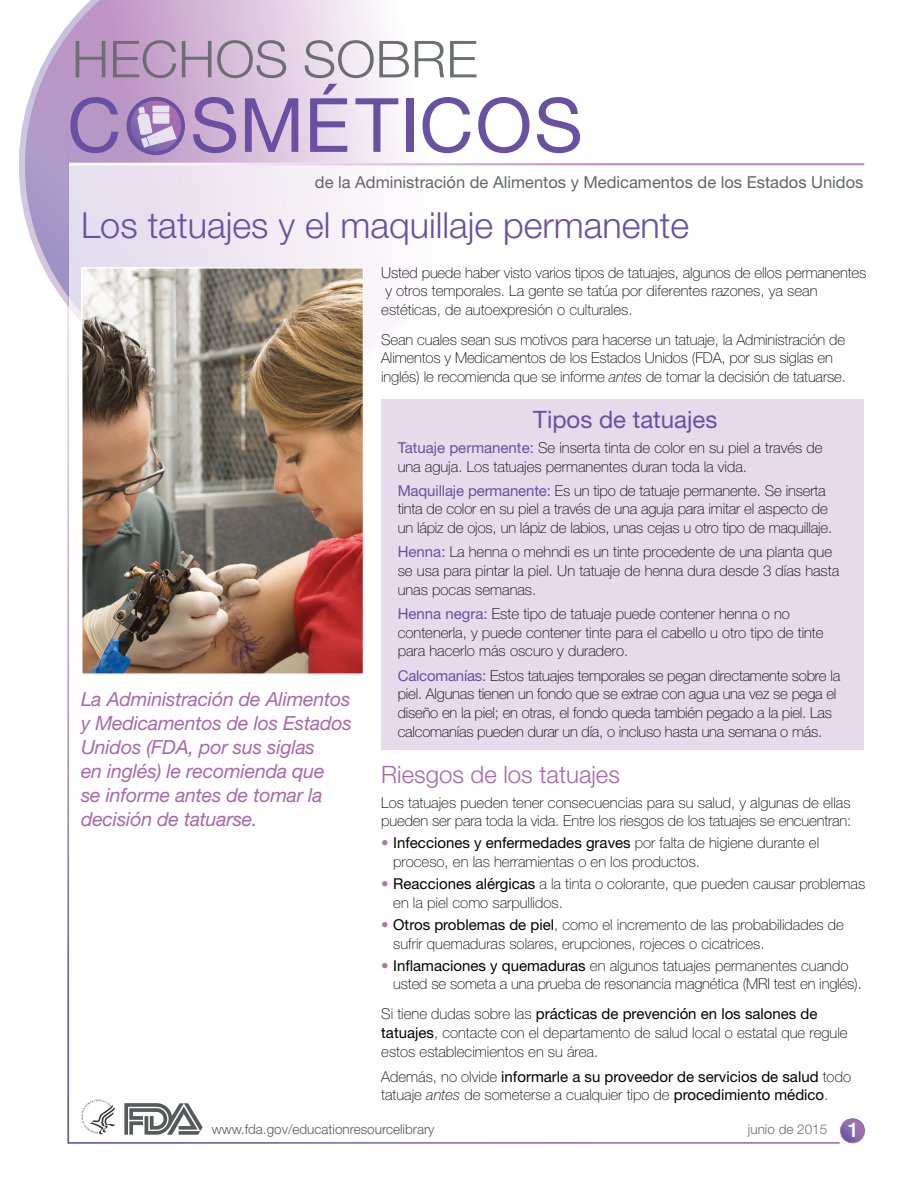
<style>
.page{position:relative;width:918px;height:1188px;background:#fff}
.page>*{position:absolute;margin:0;border:0;box-sizing:border-box;transform-origin:0 0}
.t1{font:75px "Helvetica Neue LT Std";letter-spacing:.025em;color:#6950a1}
.t2{font:300 51px "Helvetica Neue LT Std";color:#6d6e71;scale:1.04 1}
.t3{font:300 36px "Helvetica Neue LT Std";color:#6950a1}
.t4{font:300 24px "Helvetica Neue LT Std";color:#a967ab}
.Paragraph1{font:24px "Helvetica Neue LT Std";color:#6950a1}
.Paragraph2{font:italic 19.5px/24px "Helvetica Neue LT Std";letter-spacing:-.01em;color:#a967ab}
.Paragraph1-2{font:16.5px "Helvetica Neue LT Std";color:#636466}
.Paragraph1-3{font:100 15px/18.8px "Helvetica Neue LT Std";color:#000}
.Paragraph1-4{font:15px/18.8px "Helvetica Neue LT Std";color:#000}
.t5{font:300 13.5px "Helvetica Neue LT Std";color:#58595b}
.t6{font:300 13.5px "Helvetica Neue LT Std";color:#6d6e71}
.s1{font-style:italic}
.s2{font-weight:400;color:#6950a1}
.s3{font-weight:400;color:#b074b1}
.s4{font-weight:400}
.s5{font-weight:100}
.s6{font-weight:100;font-style:italic}
.s7{font-weight:500;font-size:20.25px;color:#fff}
</style>
<div class="page">
<svg style="left:124px;top:1103px;width:79px;height:32px"></svg>
<svg style="left:81px;top:1099px;width:34px;height:35px"></svg>
<svg style="left:840px;top:1118px;width:25px;height:26px"></svg>
<svg style="left:19px;top:0;width:383px;height:305px"></svg>
<div style="left:69px;top:164px;width:517px;height:286px;background:linear-gradient(to right,#e5dcec,#fff)"></div>
<hr style="left:67px;top:109px;width:2px;height:1035px;background:#fff">
<hr style="left:71px;top:163px;width:793px;height:2px;background:#bd8ec0">
<hr style="left:69px;top:163px;width:543px;height:3px;background:#fff">
<img style="left:84px;top:270px;width:277px;height:402px">
<div style="left:81px;top:267px;width:283px;height:408px;border:2px solid #fff"></div>
<div style="left:381px;top:399px;width:483px;height:351px;background:#e7daeb"></div>
<svg style="left:128px;top:99px;width:55px;height:54px"></svg>
<div style="left:127px;top:97px;width:58px;height:58px;border:4px solid #6950a1;border-radius:50%"></div>
<svg style="left:137px;top:106px;width:40px;height:42px;background:#c0acd2"></svg>
<h1 class="t2" style="left:72px;top:28px;width:392px">HECHOS SOBRE</h1>
<h1 class="t1" style="left:67px;top:80px;width:517px">COSMÉTICOS</h1>
<p class="Paragraph1-2" style="left:315px;top:172px;width:550px">de la Administración de Alimentos y Medicamentos de los Estados Unidos</p>
<h2 class="t3" style="left:81px;top:203px;width:610px">Los tatuajes y el maquillaje permanente</h2>
<p class="Paragraph2" style="left:81px;top:687px;width:272px">La Administración de Alimentos y Medicamentos de los Estados<br>Unidos (FDA, por sus siglas<br>en inglés) le recomienda que<br>se informe antes de tomar la decisión de tatuarse.</p>
<p class="Paragraph1-3" style="left:381px;top:263px;width:487px">Usted puede haber visto varios tipos de tatuajes, algunos de ellos permanentes y otros temporales. La gente se tatúa por diferentes razones, ya sean estéticas, de autoexpresión o culturales.</p>
<p class="Paragraph1-3" style="left:381px;top:330px;width:466px">Sean cuales sean sus motivos para hacerse un tatuaje, la Administración de<br>Alimentos y Medicamentos de los Estados Unidos (FDA, por sus siglas en inglés) le recomienda que se informe <span class="s1">antes</span> de tomar la decisión de tatuarse.</p>
<p class="Paragraph1" style="left:533px;top:405px;width:186px">Tipos de tatuajes</p>
<p class="Paragraph1-3" style="left:398px;top:438px;width:426px"><span class="s2">Tatuaje permanente:</span> Se inserta tinta de color en su piel a través de una aguja. Los tatuajes permanentes duran toda la vida.</p>
<p class="Paragraph1-3" style="left:398px;top:481px;width:436px"><span class="s2">Maquillaje permanente:</span> Es un tipo de tatuaje permanente. Se inserta tinta de color en su piel a través de una aguja para imitar el aspecto de un lápiz de ojos, un lápiz de labios, unas cejas u otro tipo de maquillaje.</p>
<p class="Paragraph1-3" style="left:398px;top:543px;width:443px"><span class="s2">Henna:</span> La henna o mehndi es un tinte procedente de una planta que se usa para pintar la piel. Un tatuaje de henna dura desde 3 días hasta unas pocas semanas.</p>
<p class="Paragraph1-3" style="left:398px;top:604px;width:427px"><span class="s2">Henna negra:</span> Este tipo de tatuaje puede contener henna o no contenerla, y puede contener tinte para el cabello u otro tipo de tinte para hacerlo más oscuro y duradero.</p>
<p class="Paragraph1-3" style="left:398px;top:666px;width:444px"><span class="s2">Calcomanías:</span> Estos tatuajes temporales se pegan directamente sobre la piel. Algunas tienen un fondo que se extrae con agua una vez se pega el diseño en la piel; en otras, el fondo queda también pegado a la piel. Las calcomanías pueden durar un día, o incluso hasta una semana o más.</p>
<h2 class="t4" style="left:381px;top:759px;width:240px">Riesgos de los tatuajes</h2>
<p class="Paragraph1-3" style="left:381px;top:793px;width:472px">Los tatuajes pueden tener consecuencias para su salud, y algunas de ellas pueden ser para toda la vida. Entre los riesgos de los tatuajes se encuentran:</p>
<p class="Paragraph1-3" style="left:393px;top:834px;width:428px;text-indent:-12px"><span class="s3">•</span> <span class="s4">Infecciones y enfermedades graves</span> por falta de higiene durante el proceso, en las herramientas o en los productos.</p>
<p class="Paragraph1-3" style="left:393px;top:875px;width:474px;text-indent:-12px"><span class="s3">•</span> <span class="s4">Reacciones alérgicas</span> a la tinta o colorante, que pueden causar problemas en la piel como sarpullidos.</p>
<p class="Paragraph1-3" style="left:393px;top:915px;width:452px;text-indent:-12px"><span class="s3">•</span> <span class="s4">Otros problemas de piel</span>, como el incremento de las probabilidades de sufrir quemaduras solares, erupciones, rojeces o cicatrices.</p>
<p class="Paragraph1-3" style="left:393px;top:956px;width:470px;text-indent:-12px"><span class="s3">•</span> <span class="s4">Inflamaciones y quemaduras</span> en algunos tatuajes permanentes cuando usted se someta a una prueba de resonancia magnética (MRI test en inglés).</p>
<p class="Paragraph1-3" style="left:381px;top:1004px;width:468px">Si tiene dudas sobre las <span class="s4">prácticas de prevención en los salones de tatuajes</span>, contacte con el departamento de salud local o estatal que regule estos establecimientos en su área.</p>
<p class="Paragraph1-4" style="left:381px;top:1067px;width:471px"><span class="s5">Además, no olvide</span> informarle a su proveedor de servicios de salud <span class="s5">todo tatuaje</span> <span class="s6">antes</span> <span class="s5">de someterse a cualquier tipo de</span> procedimiento médico<span class="s5">.</span></p>
<p class="t5" style="left:212px;top:1121px;width:224px">www.fda.gov/educationresourcelibrary</p>
<p class="t6" style="left:748px;top:1121px;width:113px">junio de 2015 <span class="s7">1</span></p>
</div>
